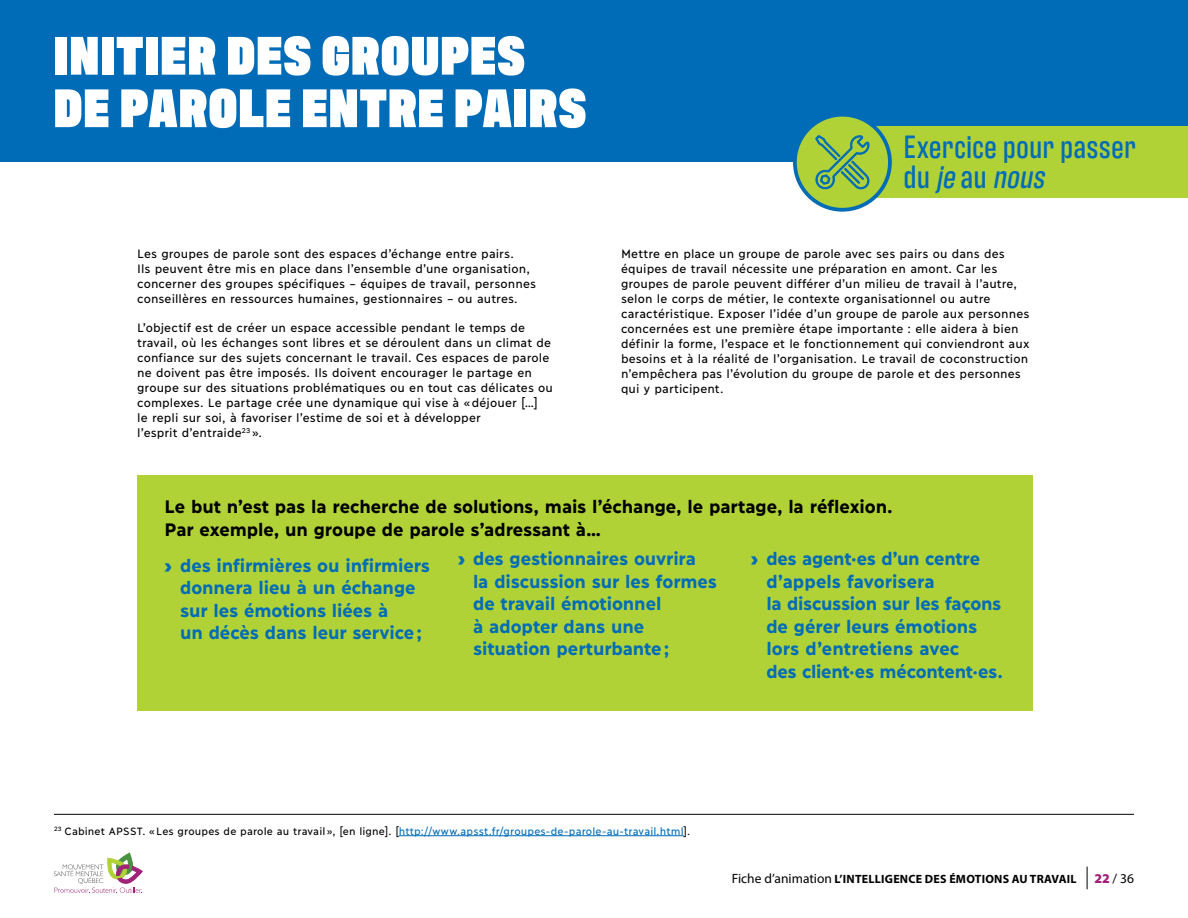
<style>
.page{position:relative;width:1188px;height:918px;background:#fff}
.page>*{position:absolute;margin:0;border:0;box-sizing:border-box;transform-origin:0 0}
.t1{font:800 55.5px/52.5px "Antarctican Headline";letter-spacing:.025em;color:#fff}
.t2{font:500 33px/30px "Antarctican Headline";letter-spacing:.02em;color:#006cb7}
.t3{font:900 21px "Ilisarniq";color:#006cb7}
.t4{font:700 18px/22.5px "Ilisarniq";letter-spacing:-.005em;color:#006cb7}
.t5{font:700 18px/22.5px "Ilisarniq";letter-spacing:-.005em;color:#000}
.t6{font:13.5px "Myriad Pro";color:#000}
.t7{font:12px/15px "Ilisarniq";letter-spacing:.01em;color:#000}
.t8{font:700 12px "Myriad Pro";letter-spacing:.02em;color:#000}
.t9{font:10.5px "Ilisarniq";letter-spacing:.015em;color:#000}
.s1{font-style:italic}
.s2{font-weight:900;font-size:21px}
.s3{color:#006cb7}
.s4{font-weight:400;font-size:13.5px}
.s5{font-weight:900;color:#a12279}
</style>
<div class="page">
<svg style="left:54px;top:853px;width:88px;height:40px"></svg>
<svg style="left:1087px;top:867px;width:1px;height:22px"></svg>
<div style="left:0;top:0;width:1188px;height:162px;background:#006cb7"></div>
<div style="left:827px;top:127px;width:361px;height:71px;background:#b0d237"></div>
<div style="left:795px;top:115px;width:95px;height:95px;background:#b0d237;border-radius:50%"></div>
<div style="left:793px;top:113px;width:99px;height:99px;border:4px solid #006cb7;border-radius:50%"></div>
<svg style="left:815px;top:135px;width:55px;height:55px"></svg>
<hr style="left:54px;top:814px;width:1080px;height:1px;background:#000">
<hr style="left:399px;top:835px;width:285px;height:1px;background:#006cb7">
<div style="left:137px;top:475px;width:895px;height:236px;background:#b0d237"></div>
<h1 class="t1" style="left:54px;top:25px;width:534px">INITIER DES GROUPES<br>DE PAROLE ENTRE PAIRS</h1>
<p class="t7" style="left:137px;top:246px;width:400px">Les groupes de parole sont des espaces d’échange entre pairs.<br>Ils peuvent être mis en place dans l’ensemble d’une organisation, concerner des groupes spécifiques – équipes de travail, personnes conseillères en ressources humaines, gestionnaires – ou autres.</p>
<p class="t7" style="left:137px;top:319px;width:417px">L’objectif est de créer un espace accessible pendant le temps de travail, où les échanges sont libres et se déroulent dans un climat de confiance sur des sujets concernant le travail. Ces espaces de parole ne doivent pas être imposés. Ils doivent encourager le partage en groupe sur des situations problématiques ou en tout cas délicates ou complexes. Le partage crée une dynamique qui vise à « déjouer […]<br>le repli sur soi, à favoriser l’estime de soi et à développer<br>l’esprit d’entraide<sup>23</sup> ».</p>
<h2 class="t2" style="left:904px;top:129px;width:233px">Exercice pour passer d u <span class="s1">je</span> a u <span class="s1">nous</span></h2>
<p class="t7" style="left:621px;top:246px;width:410px">Mettre en place un groupe de parole avec ses pairs ou dans des équipes de travail nécessite une préparation en amont. Car les groupes de parole peuvent différer d’un milieu de travail à l’autre, selon le corps de métier, le contexte organisationnel ou autre caractéristique. Exposer l’idée d’un groupe de parole aux personnes concernées est une première étape importante : elle aidera à bien définir la forme, l’espace et le fonctionnement qui conviendront aux besoins et à la réalité de l’organisation. Le travail de coconstruction n’empêchera pas l’évolution du groupe de parole et des personnes qui y participent.</p>
<h3 class="t5" style="left:165px;top:495px;width:730px">Le but n’est pas la recherche de solutions, mais l’échange, le partage, la réflexion.<br>Par exemple, un groupe de parole s’adressant à…</h3>
<h3 class="t4" style="left:180px;top:553px;width:251px">des infirmières ou infirmiers donnera lieu à un échange sur les émotions liées à<br>un décès dans leur service ;</h3>
<h3 class="t4" style="left:473px;top:547px;width:245px;text-indent:-15px"><span class="s2">›</span> des gestionnaires ouvrira<br>la discussion sur les formes de travail émotionnel<br>à adopter dans une situation perturbante ;</h3>
<h3 class="t3" style="left:165px;top:548px;width:9px">›</h3>
<h3 class="t4" style="left:766px;top:547px;width:238px;text-indent:-16px"><span class="s2">›</span> des agent·es d’un centre d’appels favorisera<br>la discussion sur les façons de gérer leurs émotions lors d’entretiens avec<br>des client·es mécontent·es.</h3>
<p class="t9" style="left:54px;top:823px;width:638px"><sup>23</sup> Cabinet APSST. « Les groupes de parole au travail », [en ligne]. [<span class="s3">http://www.apsst.fr/groupes-de-parole-au-travail.html</span>].</p>
<p class="t8" style="left:732px;top:871px;width:346px"><span class="s4">Fiche d’animation</span> L’INTELLIGENCE DES ÉMOTIONS AU TRAVAIL</p>
<p class="t6" style="left:1094px;top:870px;width:41px"><span class="s5">22</span> / 36</p>
</div>
